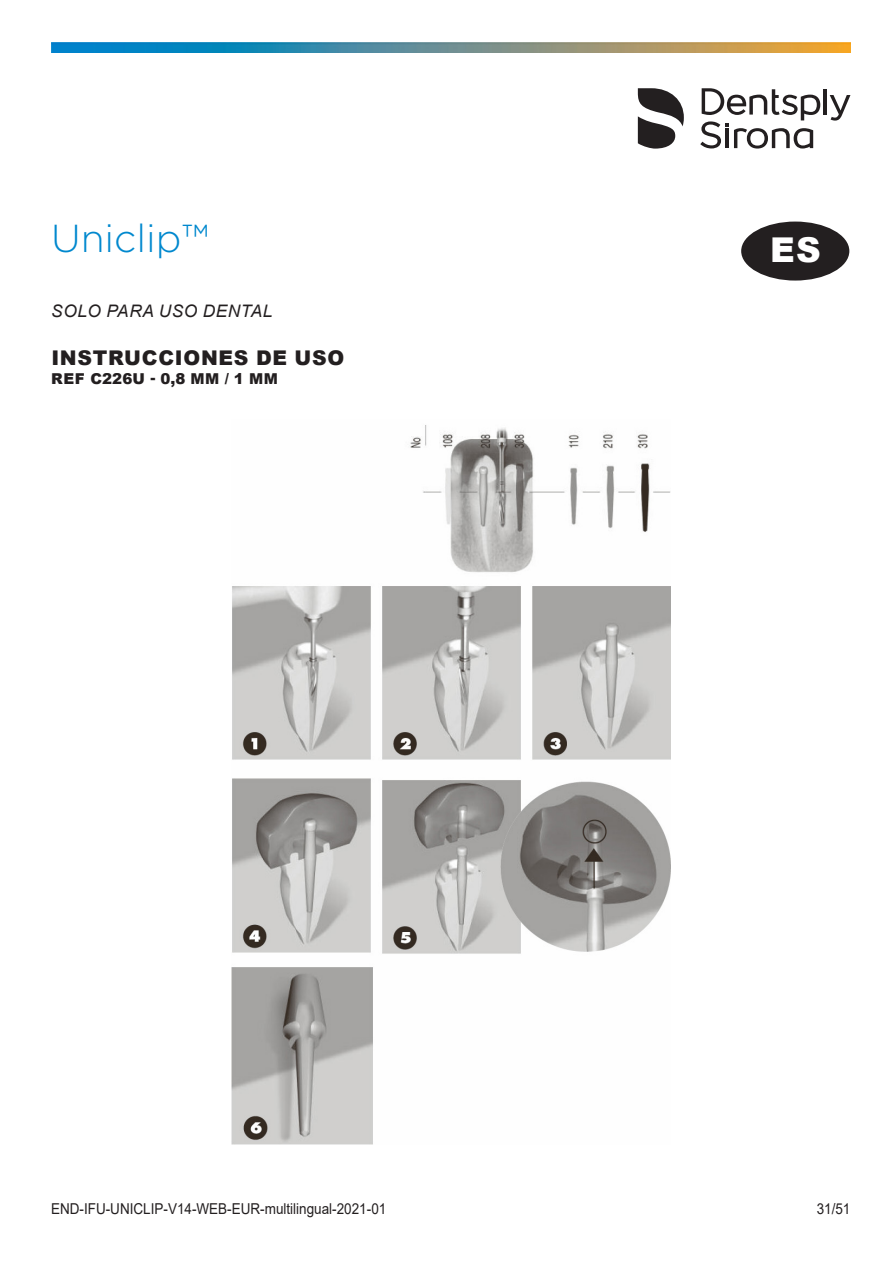
<style>
.page{position:relative;width:893px;height:1263px;background:#fff}
.page>*{position:absolute;margin:0;border:0;box-sizing:border-box;transform-origin:0 0}
.t1{font:300 39px "Gotham";color:#0088ce}
.t2{font:900 34.2px "Arial";color:#fff}
.t3{font:900 20.25px "Arial";letter-spacing:.035em;color:#231f20}
.t4{font:italic 17.25px "Arial";letter-spacing:.035em;color:#231f20}
.t5{font:15px "Arial";color:#231f20;scale:.9 1}
.t6{font:900 15px "Arial";letter-spacing:.025em;color:#231f20}
</style>
<div class="page">
<div style="left:741px;top:222px;width:108px;height:59px;background:#231f20;border-radius:50%"></div>
<img style="left:51px;top:43px;width:799px;height:10px">
<hr style="left:823px;top:89px;width:4px;height:26px;background:#231f20">
<svg style="left:830px;top:95px;width:20px;height:26px"></svg>
<svg style="left:700px;top:88px;width:120px;height:61px"></svg>
<svg style="left:638px;top:88px;width:46px;height:61px"></svg>
<img style="left:231px;top:425px;width:439px;height:720px">
<h1 class="t1" style="left:51px;top:214px;width:159px">Uniclip™</h1>
<p class="t4" style="left:51px;top:300px;width:223px">SOLO PARA USO DENTAL</p>
<h3 class="t3" style="left:51px;top:343px;width:294px">INSTRUCCIONES DE USO</h3>
<p class="t6" style="left:51px;top:368px;width:228px">REF C226U - 0,8 MM / 1 MM</p>
<h2 class="t2" style="left:770px;top:225px;width:52px">ES</h2>
<p class="t5" style="left:51px;top:1199px;width:374px">END-IFU-UNICLIP-V14-WEB-EUR-multilingual-2021-01</p>
<p class="t5" style="left:817px;top:1199px;width:39px">31/51</p>
</div>
